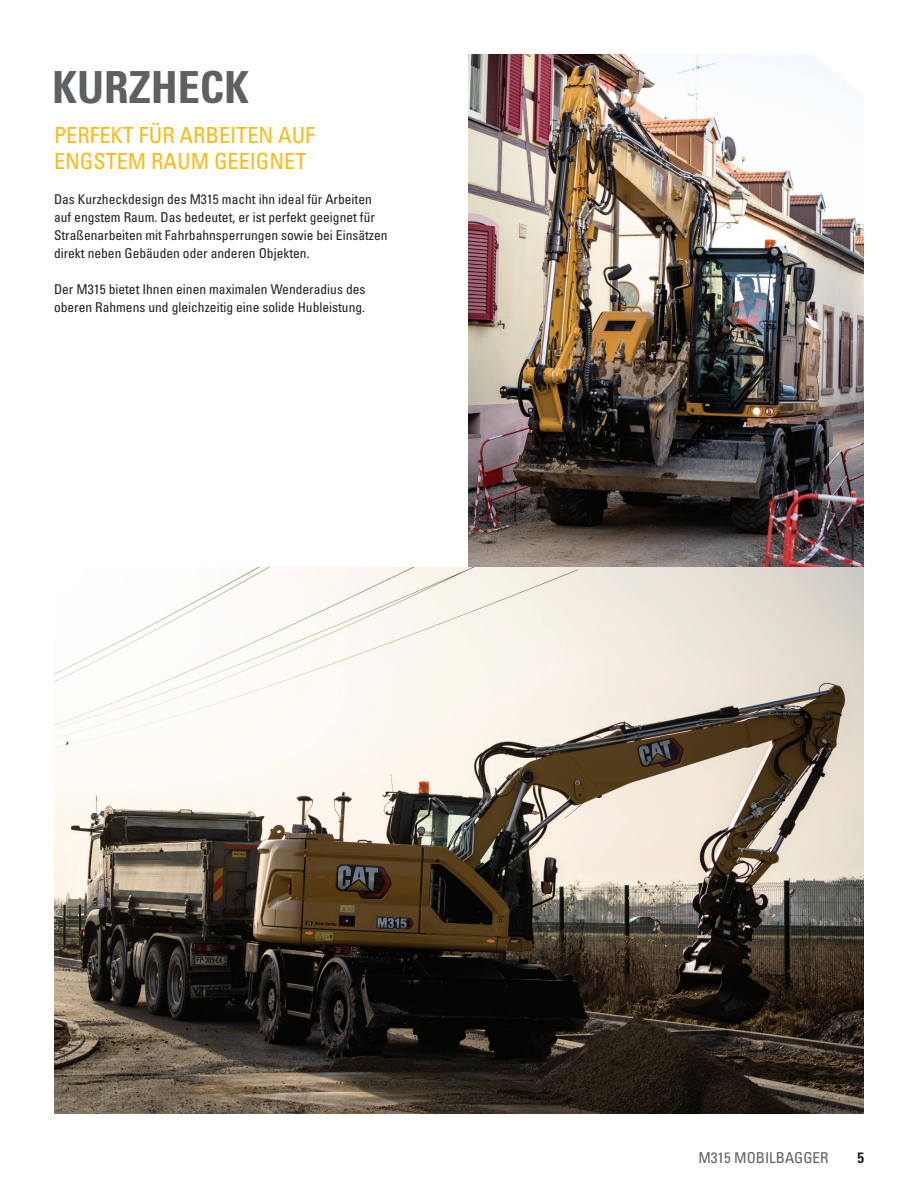
<style>
.page{position:relative;width:918px;height:1188px;background:#fff}
.page>*{position:absolute;margin:0;border:0;box-sizing:border-box;transform-origin:0 0}
.t1{font:44.25px "Univers LTCYR 67 Bold Cond";color:#5d6163}
.t2{font:condensed 22.2px/25.5px "Univers LTCYR 57";color:#fcba13}
.t3{font:condensed 15px "Univers LTCYR 57";color:#5d6163}
.t4{font:15px "Univers LTCYR 67 Bold Cond";color:#231f20}
.t5{font:condensed 13.5px/18px "Univers LTCYR 57";color:#231f20}
</style>
<div class="page">
<img style="left:468px;top:54px;width:396px;height:513px">
<img style="left:54px;top:567px;width:810px;height:546px">
<h1 class="t1" style="left:52px;top:60px;width:198px">KURZHECK</h1>
<h2 class="t2" style="left:54px;top:122px;width:263px">PERFEKT FÜR ARBEITEN AUF<br>ENGSTEM RAUM GEEIGNET</h2>
<p class="t5" style="left:54px;top:190px;width:335px">Das Kurzheckdesign des M315 macht ihn ideal für Arbeiten auf engstem Raum. Das bedeutet, er ist perfekt geeignet für Straßenarbeiten mit Fahrbahnsperrungen sowie bei Einsätzen direkt neben Gebäuden oder anderen Objekten.</p>
<p class="t5" style="left:54px;top:280px;width:313px">Der M315 bietet Ihnen einen maximalen Wenderadius des oberen Rahmens und gleichzeitig eine solide Hubleistung.</p>
<p class="t3" style="left:698px;top:1148px;width:131px">M315 MOBILBAGGER</p>
<p class="t4" style="left:857px;top:1148px;width:8px">5</p>
</div>
